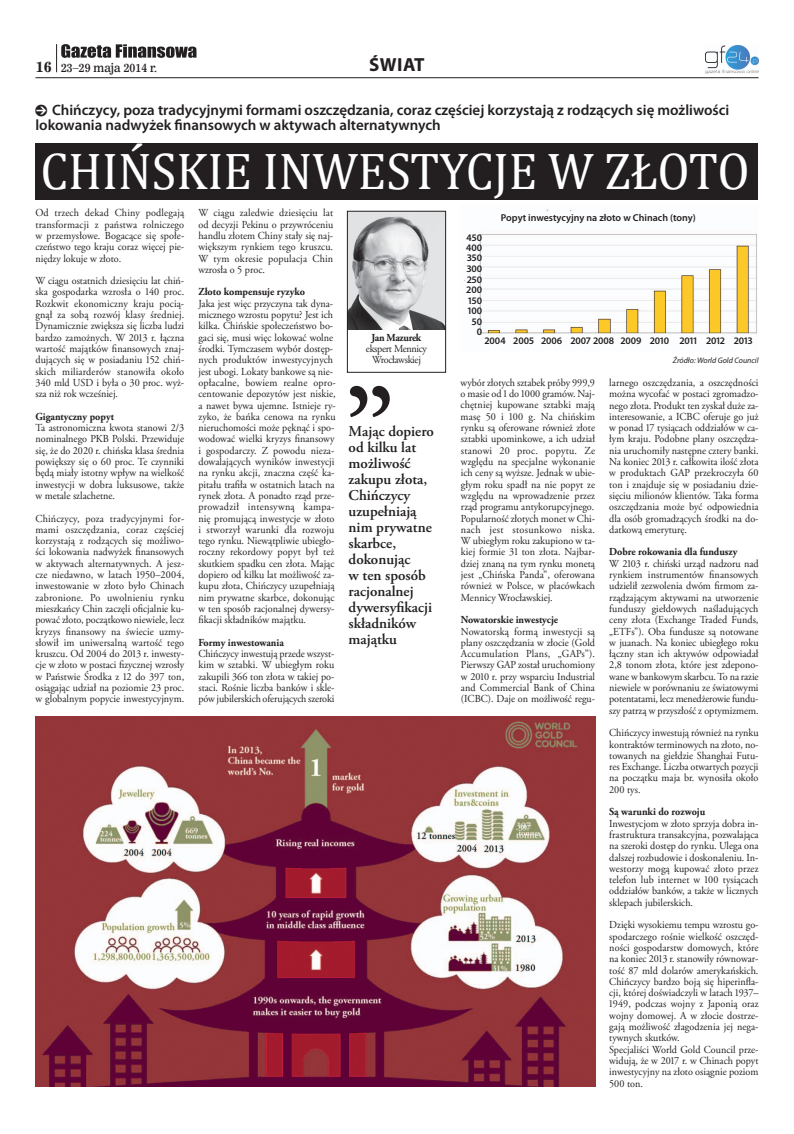
<style>
.page{position:relative;width:794px;height:1134px;background:#fff}
.page>*{position:absolute;margin:0;border:0;box-sizing:border-box;transform-origin:0 0}
.t1{font:52px "Cambria Math";color:#fff;scale:.95 1}
.t2{font:700 19px "Myriad Pro";letter-spacing:.02em;color:#231f20}
.t3{font:600 15px/15px "Myriad Pro";color:#231f20}
.t4{font:600 15px/16px "Adobe Garamond Pro";color:#231f20}
.t5{font:12px "News 706 EU";color:#231f20}
.t6{font:10.7px/11.3px "Adobe Garamond Pro";color:#231f20;text-align:justify;scale:.95 1}
.t7{font:700 10.7px "Adobe Garamond Pro";color:#231f20;scale:.95 1}
.t8{font:10.7px/11.3px "Adobe Garamond Pro";letter-spacing:-.03em;color:#231f20;text-align:center;scale:.95 1}
.t9{font:700 10.7px "Adobe Garamond Pro";letter-spacing:-.03em;color:#231f20;scale:.95 1}
.t10{font:600 10px/10.6px "Myriad Pro";color:#231f20;text-align:justify}
.t11{font:italic 8px "Myriad Pro";color:#231f20}
.s1{font-weight:700;font-size:15px}
.s2{font-family:"Pointers";font-weight:400}
</style>
<div class="page">
<hr style="left:35px;top:78px;width:723px;height:1px;background:#231f20">
<img style="left:706px;top:45px;width:52px;height:28px">
<svg style="left:56px;top:44px;width:140px;height:28px"></svg>
<svg style="left:350px;top:386px;width:40px;height:31px"></svg>
<img style="left:349px;top:213px;width:95px;height:117px">
<div style="left:347px;top:211px;width:99px;height:161px;border:1px solid #231f20"></div>
<div style="left:35px;top:143px;width:722px;height:56px;background:#231f20"></div>
<img style="left:35px;top:716px;width:560px;height:370px">
<img style="left:464px;top:209px;width:293px;height:125px">
<p class="t5" style="left:36px;top:60px;width:123px"><span class="s1">16</span> 23–29 maja 2014 r.</p>
<h2 class="t2" style="left:369px;top:57px;width:57px">ŚWIAT</h2>
<h3 class="t3" style="left:35px;top:103px;width:695px"><span class="s2">0</span> Chińczycy, poza tradycyjnymi formami oszczędzania, coraz częściej korzystają z rodzących się możliwości lokowania nadwyżek finansowych w aktywach alternatywnych</h3>
<h1 class="t1" style="left:40px;top:139px;width:748px">CHIŃSKIE INWESTYCJE W ZŁOTO</h1>
<p class="t6" style="left:35px;top:208px;width:158px">Od trzech dekad Chiny podlegają transformacji z państwa rolniczego w przemysłowe. Bogacące się społe&shy;czeństwo tego kraju coraz więcej pie&shy;niędzy lokuje w złoto.</p>
<p class="t6" style="left:35px;top:276px;width:158px">W ciągu ostatnich dziesięciu lat chiń&shy;ska gospodarka wzrosła o 140 proc.<br>Rozkwit ekonomiczny kraju pocią&shy;gnął za sobą rozwój klasy średniej.<br>Dynamicznie zwiększa się liczba ludzi bardzo zamożnych. W 2013 r. łączna wartość majątków finansowych znaj&shy;dujących się w posiadaniu 152 chiń&shy;skich miliarderów stanowiła około 340 mld USD i była o 30 proc. wyż&shy;sza niż rok wcześniej.</p>
<p class="t7" style="left:35px;top:412px;width:84px">Gigantyczny popyt</p>
<p class="t6" style="left:35px;top:423px;width:158px">Ta astronomiczna kwota stanowi 2/3 nominalnego PKB Polski. Przewiduje się, że do 2020 r. chińska klasa średnia powiększy się o 60 proc. Te czynniki będą miały istotny wpływ na wielkość inwestycji w dobra luksusowe, także w metale szlachetne.</p>
<p class="t6" style="left:35px;top:513px;width:158px">Chińczycy, poza tradycyjnymi for&shy;mami oszczędzania, coraz częściej korzystają z rodzących się możliwo&shy;ści lokowania nadwyżek finansowych w aktywach alternatywnych. A jesz&shy;cze niedawno, w latach 1950–2004, inwestowanie w złoto było Chinach zabronione. Po uwolnieniu rynku mieszkańcy Chin zaczęli oficjalnie ku&shy;pować złoto, początkowo niewiele, lecz kryzys finansowy na świecie uzmy&shy;słowił im uniwersalną wartość tego kruszcu. Od 2004 do 2013 r. inwesty&shy;cje w złoto w postaci fizycznej wzrosły w Państwie Środka z 12 do 397 ton, osiągając udział na poziomie 23 proc. w globalnym popycie inwestycyjnym.</p>
<p class="t6" style="left:198px;top:208px;width:143px">W ciągu zaledwie dziesięciu lat od decyzji Pekinu o przywróceniu handlu złotem Chiny stały się naj&shy;większym rynkiem tego kruszcu.<br>W tym okresie populacja Chin wzrosła o 5 proc.</p>
<p class="t7" style="left:198px;top:288px;width:114px">Złoto kompensuje ryzyko</p>
<p class="t6" style="left:198px;top:299px;width:146px;text-align:left">Jaka jest więc przyczyna tak dyna&shy;micznego wzrostu popytu? Jest ich kilka. Chińskie społeczeństwo bo&shy;gaci się, musi więc lokować wolne środki. Tymczasem wybór dostęp&shy;nych produktów inwestycyjnych jest ubogi. Lokaty bankowe są nie&shy;opłacalne, bowiem realne opro&shy;centowanie depozytów jest niskie, a nawet bywa ujemne. Istnieje ry&shy;zyko, że bańka cenowa na rynku nieruchomości może pęknąć i spo&shy;wodować wielki kryzys finansowy i gospodarczy. Z powodu nieza&shy;dowalających wyników inwestycji na rynku akcji, znaczna część ka&shy;pitału trafiła w ostatnich latach na rynek złota. A ponadto rząd prze&shy;prowadził intensywną kampa&shy;nię promującą inwestycje w złoto i stworzył warunki dla rozwoju tego rynku. Niewątpliwie ubiegło&shy;roczny rekordowy popyt był też skutkiem spadku cen złota. Mając dopiero od kilku lat możliwość za&shy;kupu złota, Chińczycy uzupełniają nim prywatne skarbce, dokonując w ten sposób racjonalnej dywersy&shy;fikacji składników majątku.</p>
<p class="t7" style="left:198px;top:638px;width:92px">Formy inwestowania</p>
<p class="t6" style="left:198px;top:649px;width:145px">Chińczycy inwestują przede wszyst&shy;kim w sztabki. W ubiegłym roku zakupili 366 ton złota w takiej po&shy;staci. Rośnie liczba banków i skle&shy;pów jubilerskich oferujących szeroki</p>
<p class="t9" style="left:372px;top:333px;width:54px">Jan Mazurek</p>
<p class="t8" style="left:366px;top:344px;width:66px">ekspert Mennicy<br>Wrocławskiej</p>
<h3 class="t4" style="left:349px;top:424px;width:87px">Mając dopiero od kilku lat możliwość zakupu złota,<br>Chińczycy uzupełniają nim prywatne skarbce, dokonując<br>w ten sposób racjonalnej dywersyfikacji składników majątku</h3>
<p class="t10" style="left:466px;top:233px;width:18px">450<br>400<br>350<br>300<br>250</p>
<p class="t10" style="left:466px;top:285px;width:17px">200<br>150<br>100</p>
<p class="t10" style="left:472px;top:317px;width:12px;line-height:10.2px;text-align:center">50<br>0</p>
<p class="t10" style="left:501px;top:213px;width:196px">Popyt inwestycyjny na złoto w Chinach (tony)</p>
<p class="t10" style="left:485px;top:336px;width:269px">2004 2005 2006 2007 2008 2009 2010 2011 2012 2013</p>
<p class="t6" style="left:460px;top:378px;width:143px">wybór złotych sztabek próby 999,9 o masie od 1 do 1000 gramów. Naj&shy;chętniej kupowane sztabki mają masę 50 i 100 g. Na chińskim rynku są oferowane również złote sztabki upominkowe, a ich udział stanowi 20 proc. popytu. Ze względu na specjalne wykonanie ich ceny są wyższe. Jednak w ubie&shy;głym roku spadł na nie popyt ze względu na wprowadzenie przez rząd programu antykorupcyjnego.<br>Popularność złotych monet w Chi&shy;nach jest stosunkowo niska.<br>W ubiegłym roku zakupiono w ta&shy;kiej formie 31 ton złota. Najbar&shy;dziej znaną na tym rynku monetą jest „Chińska Panda”, oferowana również w Polsce, w placówkach Mennicy Wrocławskiej.</p>
<p class="t7" style="left:461px;top:615px;width:104px">Nowatorskie inwestycje</p>
<p class="t6" style="left:461px;top:626px;width:143px">Nowatorską formą inwestycji są plany oszczędzania w złocie (Gold Accumulation Plans, „GAPs”).<br>Pierwszy GAP został uruchomiony w 2010 r. przy wsparciu Industrial and Commercial Bank of China (ICBC). Daje on możliwość regu-</p>
<p class="t11" style="left:673px;top:357px;width:87px">Źródło: World Gold Council</p>
<p class="t6" style="left:609px;top:378px;width:159px">larnego oszczędzania, a oszczędności można wycofać w postaci zgromadzo&shy;nego złota. Produkt ten zyskał duże za&shy;interesowanie, a ICBC oferuje go już w ponad 17 tysiącach oddziałów w ca&shy;łym kraju. Podobne plany oszczędza&shy;nia uruchomiły następne cztery banki.<br>Na koniec 2013 r. całkowita ilość złota w produktach GAP przekroczyła 60 ton i znajduje się w posiadaniu dzie&shy;sięciu milionów klientów. Taka forma oszczędzania może być odpowiednia dla osób gromadzących środki na do&shy;datkową emeryturę.</p>
<p class="t7" style="left:609px;top:548px;width:137px">Dobre rokowania dla funduszy</p>
<p class="t6" style="left:609px;top:558px;width:159px">W 2103 r. chiński urząd nadzoru nad rynkiem instrumentów finansowych udzielił zezwolenia dwóm firmom za&shy;rządzającym aktywami na utworzenie funduszy giełdowych naśladujących ceny złota (Exchange Traded Funds, „ETFs”). Oba fundusze są notowane w juanach. Na koniec ubiegłego roku łączny stan ich aktywów odpowiadał 2,8 tonom złota, które jest zdepono&shy;wane w bankowym skarbcu. To na razie niewiele w porównaniu ze światowymi potentatami, lecz menedżerowie fundu&shy;szy patrzą w przyszłość z optymizmem.</p>
<p class="t6" style="left:609px;top:728px;width:159px">Chińczycy inwestują również na rynku kontraktów terminowych na złoto, no&shy;towanych na giełdzie Shanghai Futu&shy;res Exchange. Liczba otwartych pozycji na początku maja br. wynosiła około 200 tys.</p>
<p class="t7" style="left:609px;top:808px;width:103px">Są warunki do rozwoju</p>
<p class="t6" style="left:609px;top:818px;width:159px">Inwestycjom w złoto sprzyja dobra in&shy;frastruktura transakcyjna, pozwalająca na szeroki dostęp do rynku. Ulega ona dalszej rozbudowie i doskonaleniu. In&shy;westorzy mogą kupować złoto przez telefon lub internet w 100 tysiącach oddziałów banków, a także w licznych sklepach jubilerskich.</p>
<p class="t6" style="left:609px;top:920px;width:159px;text-align:left">Dzięki wysokiemu tempu wzrostu go&shy;spodarczego rośnie wielkość oszczęd&shy;ności gospodarstw domowych, które na koniec 2013 r. stanowiły równowar&shy;tość 87 mld dolarów amerykańskich.<br>Chińczycy bardzo boją się hiperinfla&shy;cji, której doświadczyli w latach 1937– 1949, podczas wojny z Japonią oraz wojny domowej. A w złocie dostrze&shy;gają możliwość złagodzenia jej nega&shy;tywnych skutków.<br>Specjaliści World Gold Council prze&shy;widują, że w 2017 r. w Chinach popyt inwestycyjny na złoto osiągnie poziom 500 ton.</p>
</div>
